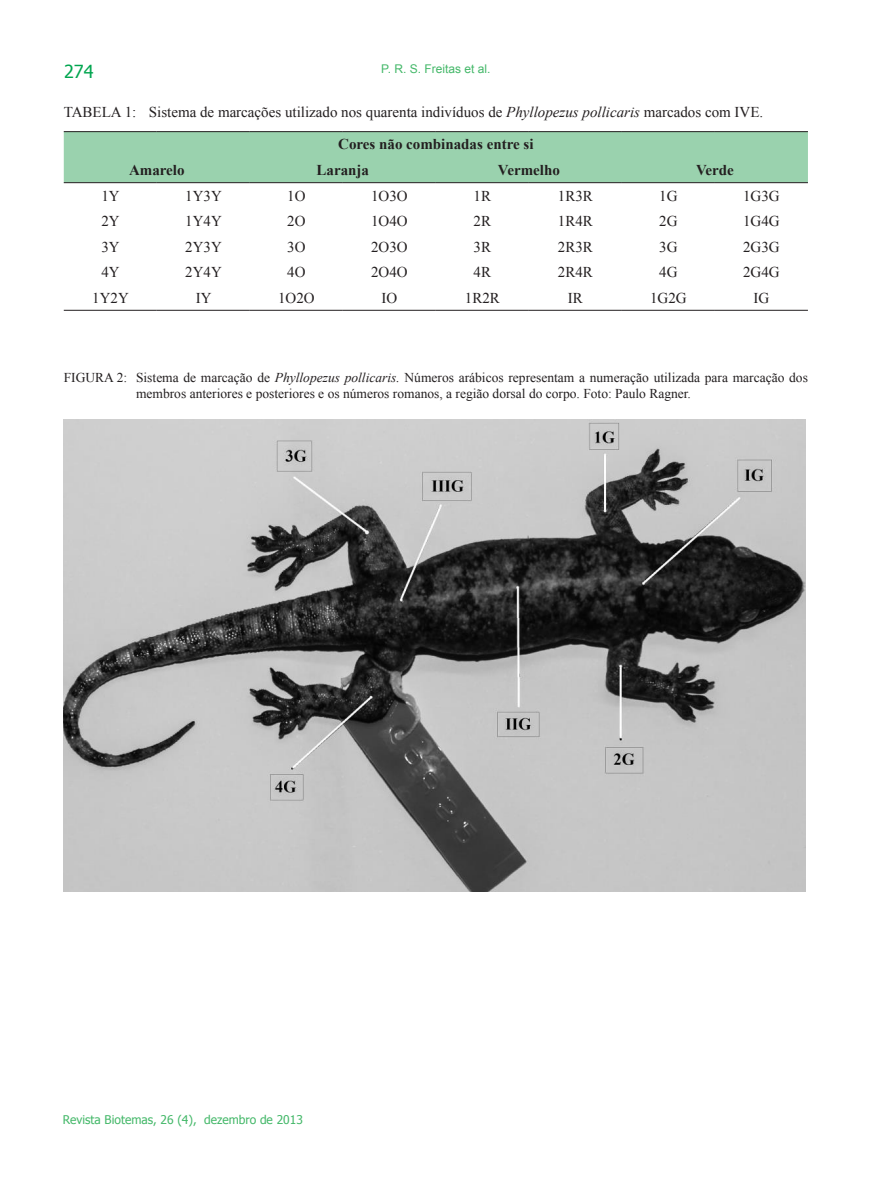
<style>
.page{position:relative;width:893px;height:1191px;background:#fff}
.page>*{position:absolute;margin:0;border:0;box-sizing:border-box;transform-origin:0 0}
.t1{font:18px "Tahoma";color:#00a54f}
._08Tabela_tit{font:15px "Times New Roman";color:#231f20}
.t2{font:700 15px "Times New Roman";color:#231f20}
._03Figura_17-17{font:13.5px/16.5px "Times New Roman";color:#231f20}
.t3{font:12px "Tahoma";color:#44b869}
.t4{font:12px "Arial";color:#44b869}
.s1{font-style:italic}
</style>
<div class="page">
<div style="left:64px;top:132px;width:744px;height:50px;background:#9ad2ae"></div>
<hr style="left:64px;top:131px;width:93px;height:1px;background:#231f20">
<hr style="left:157px;top:131px;width:93px;height:1px;background:#231f20">
<hr style="left:250px;top:131px;width:93px;height:1px;background:#231f20">
<hr style="left:343px;top:131px;width:93px;height:1px;background:#231f20">
<hr style="left:436px;top:131px;width:93px;height:1px;background:#231f20">
<hr style="left:529px;top:131px;width:93px;height:1px;background:#231f20">
<hr style="left:622px;top:131px;width:93px;height:1px;background:#231f20">
<hr style="left:715px;top:131px;width:93px;height:1px;background:#231f20">
<hr style="left:64px;top:182px;width:93px;height:1px;background:#231f20">
<hr style="left:157px;top:182px;width:93px;height:1px;background:#231f20">
<hr style="left:250px;top:182px;width:93px;height:1px;background:#231f20">
<hr style="left:343px;top:182px;width:93px;height:1px;background:#231f20">
<hr style="left:436px;top:182px;width:93px;height:1px;background:#231f20">
<hr style="left:529px;top:182px;width:93px;height:1px;background:#231f20">
<hr style="left:622px;top:182px;width:93px;height:1px;background:#231f20">
<hr style="left:715px;top:182px;width:93px;height:1px;background:#231f20">
<hr style="left:64px;top:310px;width:93px;height:1px;background:#231f20">
<hr style="left:157px;top:310px;width:93px;height:1px;background:#231f20">
<hr style="left:250px;top:310px;width:93px;height:1px;background:#231f20">
<hr style="left:343px;top:310px;width:93px;height:1px;background:#231f20">
<hr style="left:436px;top:310px;width:93px;height:1px;background:#231f20">
<hr style="left:529px;top:310px;width:93px;height:1px;background:#231f20">
<hr style="left:622px;top:310px;width:93px;height:1px;background:#231f20">
<hr style="left:715px;top:310px;width:93px;height:1px;background:#231f20">
<img style="left:64px;top:420px;width:741px;height:471px">
<p class="t1" style="left:64px;top:59px;width:31px">274</p>
<p class="t4" style="left:381px;top:60px;width:111px">P. R. S. Freitas et al.</p>
<p class="_08Tabela_tit" style="left:64px;top:102px;width:701px">TABELA 1: Sistema de marcações utilizado nos quarenta indivíduos de <span class="s1">Phyllopezus pollicaris</span> marcados com IVE.</p>
<p class="t2" style="left:338px;top:134px;width:197px">Cores não combinadas entre si</p>
<p class="t2" style="left:129px;top:160px;width:57px">Amarelo</p>
<p class="t2" style="left:317px;top:160px;width:54px">Laranja</p>
<p class="t2" style="left:498px;top:160px;width:63px">Vermelho</p>
<p class="t2" style="left:696px;top:160px;width:39px">Verde</p>
<p class="_08Tabela_tit" style="left:101px;top:185px;width:20px">1Y</p>
<p class="_08Tabela_tit" style="left:185px;top:185px;width:38px">1Y3Y</p>
<p class="_08Tabela_tit" style="left:287px;top:185px;width:20px">1O</p>
<p class="_08Tabela_tit" style="left:371px;top:185px;width:38px">1O3O</p>
<p class="_08Tabela_tit" style="left:474px;top:185px;width:19px">1R</p>
<p class="_08Tabela_tit" style="left:558px;top:185px;width:37px">1R3R</p>
<p class="_08Tabela_tit" style="left:659px;top:185px;width:20px">1G</p>
<p class="_08Tabela_tit" style="left:743px;top:185px;width:38px">1G3G</p>
<p class="_08Tabela_tit" style="left:101px;top:211px;width:20px">2Y</p>
<p class="_08Tabela_tit" style="left:185px;top:211px;width:38px">1Y4Y</p>
<p class="_08Tabela_tit" style="left:287px;top:211px;width:20px">2O</p>
<p class="_08Tabela_tit" style="left:371px;top:211px;width:38px">1O4O</p>
<p class="_08Tabela_tit" style="left:474px;top:211px;width:19px">2R</p>
<p class="_08Tabela_tit" style="left:558px;top:211px;width:37px">1R4R</p>
<p class="_08Tabela_tit" style="left:659px;top:211px;width:20px">2G</p>
<p class="_08Tabela_tit" style="left:743px;top:211px;width:38px">1G4G</p>
<p class="_08Tabela_tit" style="left:101px;top:236px;width:20px">3Y</p>
<p class="_08Tabela_tit" style="left:185px;top:236px;width:38px">2Y3Y</p>
<p class="_08Tabela_tit" style="left:287px;top:236px;width:20px">3O</p>
<p class="_08Tabela_tit" style="left:371px;top:236px;width:38px">2O3O</p>
<p class="_08Tabela_tit" style="left:474px;top:236px;width:19px">3R</p>
<p class="_08Tabela_tit" style="left:558px;top:236px;width:37px">2R3R</p>
<p class="_08Tabela_tit" style="left:659px;top:236px;width:20px">3G</p>
<p class="_08Tabela_tit" style="left:743px;top:236px;width:38px">2G3G</p>
<p class="_08Tabela_tit" style="left:101px;top:262px;width:20px">4Y</p>
<p class="_08Tabela_tit" style="left:185px;top:262px;width:38px">2Y4Y</p>
<p class="_08Tabela_tit" style="left:287px;top:262px;width:20px">4O</p>
<p class="_08Tabela_tit" style="left:371px;top:262px;width:38px">2O4O</p>
<p class="_08Tabela_tit" style="left:474px;top:262px;width:19px">4R</p>
<p class="_08Tabela_tit" style="left:558px;top:262px;width:37px">2R4R</p>
<p class="_08Tabela_tit" style="left:659px;top:262px;width:20px">4G</p>
<p class="_08Tabela_tit" style="left:743px;top:262px;width:38px">2G4G</p>
<p class="_08Tabela_tit" style="left:92px;top:288px;width:38px">1Y2Y</p>
<p class="_08Tabela_tit" style="left:196px;top:288px;width:17px">IY</p>
<p class="_08Tabela_tit" style="left:278px;top:288px;width:38px">1O2O</p>
<p class="_08Tabela_tit" style="left:381px;top:288px;width:17px">IO</p>
<p class="_08Tabela_tit" style="left:465px;top:288px;width:37px">1R2R</p>
<p class="_08Tabela_tit" style="left:568px;top:288px;width:16px">IR</p>
<p class="_08Tabela_tit" style="left:650px;top:288px;width:38px">1G2G</p>
<p class="_08Tabela_tit" style="left:753px;top:288px;width:17px">IG</p>
<p class="_03Figura_17-17" style="left:136px;top:368px;width:673px;text-indent:-72px">FIGURA 2: Sistema de marcação de <span class="s1">Phyllopezus pollicaris.</span> Números arábicos representam a numeração utilizada para marcação dos membros anteriores e posteriores e os números romanos, a região dorsal do corpo. Foto: Paulo Ragner.</p>
<p class="t3" style="left:63px;top:1111px;width:241px">Revista Biotemas, 26 (4), dezembro de 2013</p>
</div>
